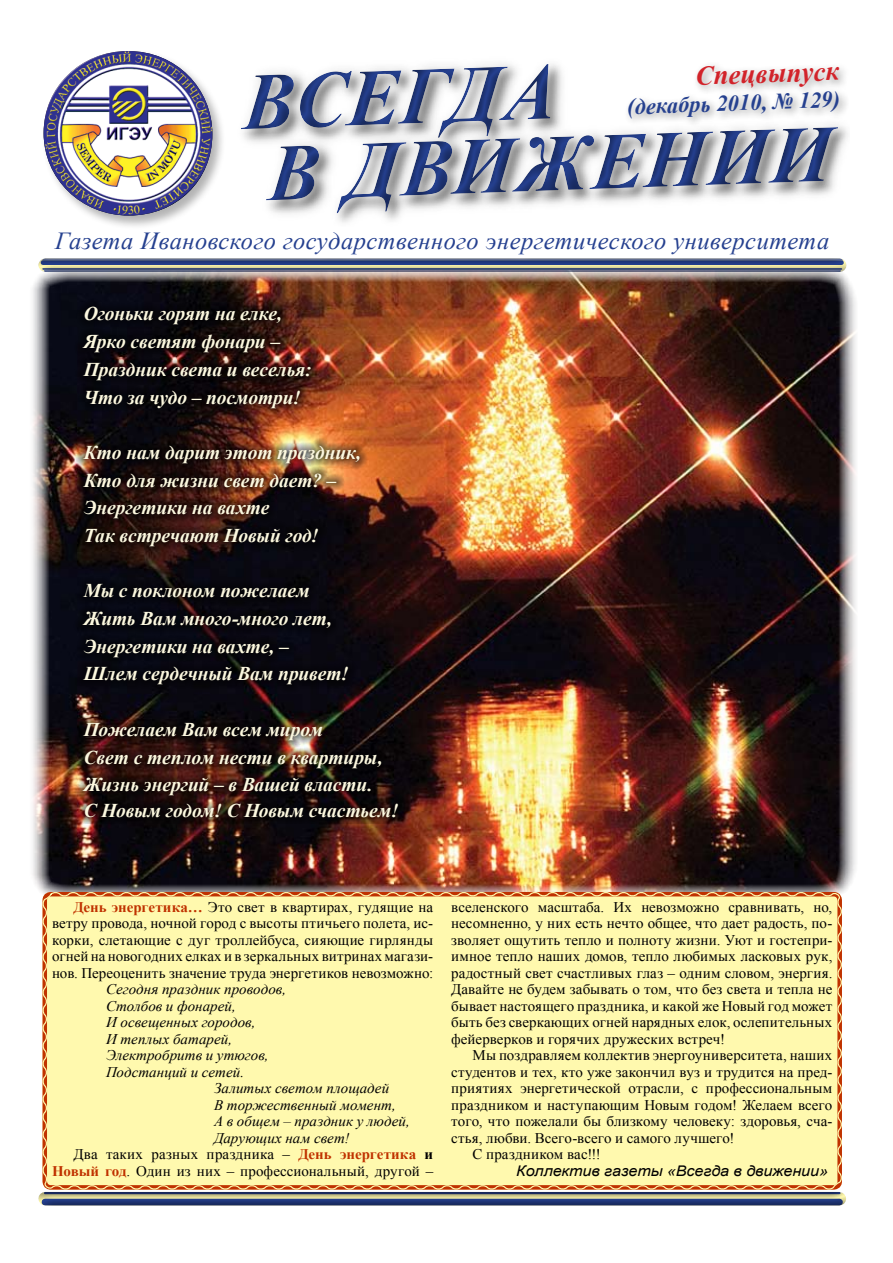
<style>
.page{position:relative;width:893px;height:1263px;background:#fff}
.page>*{position:absolute;margin:0;border:0;box-sizing:border-box;transform-origin:0 0}
.t1{font:italic 700 80.25px/72px "Times New Roman";color:#25408f}
.t2{font:italic 700 27px "Times New Roman";color:#d2232a}
.t3{font:italic 24.45px "Times New Roman";letter-spacing:.02em;color:#25408f}
.t4{font:italic 700 22.5px "Times New Roman";color:#25408f}
.t5{font:italic 700 19.5px/27.8px "Times New Roman";letter-spacing:-.005em;color:#fcf8df}
.t6{font:14.7px/16.5px "Times New Roman";letter-spacing:.005em;color:#000;text-align:justify}
.t7{font:italic 14.7px "Times New Roman";color:#000}
.t8{font:italic 14.7px "Arial";letter-spacing:-.005em;color:#000;scale:1.1 1}
.s1{font-weight:700;color:#c03200}
.s2{font-weight:700}
</style>
<div class="page">
<div style="left:41px;top:49px;width:186px;height:181px;background:#000;opacity:.3"></div>
<img style="left:44px;top:51px;width:168px;height:165px">
<svg style="left:224px;top:49px;width:624px;height:171px"></svg>
<div style="left:42px;top:220px;width:795px;height:45px;background:#fff"></div>
<svg style="left:615px;top:49px;width:233px;height:81px"></svg>
<div style="left:23px;top:1172px;width:838px;height:53px;background:#000;opacity:.5"></div>
<img style="left:32px;top:289px;width:824px;height:603px">
<div style="left:41px;top:890px;width:803px;height:301px;background:#fff9ae"></div>
<div style="left:23px;top:241px;width:838px;height:48px;background:#000;opacity:.5"></div>
<div style="left:72px;top:297px;width:332px;height:526px;background:#000;opacity:.75"></div>
<h1 class="t1" style="left:240px;top:64px;width:588px;rotate:-2deg">ВСЕГДА<br>В ДВИЖЕНИИ</h1>
<h3 class="t3" style="left:55px;top:224px;width:775px">Газета Ивановского государственного энергетического университета</h3>
<h2 class="t2" style="left:695px;top:57px;width:145px;rotate:-2deg">Спецвыпуск</h2>
<h3 class="t4" style="left:627px;top:91px;width:214px;rotate:-2deg">(декабрь 2010, № 129)</h3>
<h3 class="t5" style="left:84px;top:299px;width:229px">Огоньки горят на елке,<br>Ярко светят фонари –<br>Праздник света и веселья:<br>Что за чудо – посмотри!</h3>
<h3 class="t5" style="left:84px;top:438px;width:279px">Кто нам дарит этот праздник,<br>Кто для жизни свет дает? –<br>Энергетики на вахте<br>Так встречают Новый год!</h3>
<h3 class="t5" style="left:84px;top:576px;width:266px">Мы с поклоном пожелаем<br>Жить Вам много-много лет,<br>Энергетики на вахте, –<br>Шлем сердечный Вам привет!</h3>
<h3 class="t5" style="left:84px;top:715px;width:300px">Пожелаем Вам всем миром<br>Свет с теплом нести в квартиры,<br>Жизнь энергий – в Вашей власти.</h3>
<h3 class="t5" style="left:84px;top:796px;width:316px">С Новым годом! С Новым счастьем!</h3>
<p class="t6" style="left:52px;top:898px;width:383px;text-indent:21px"><span class="s1">День энергетика…</span> Это свет в квартирах, гудящие на ветру провода, ночной город с высоты птичьего полета, ис&shy;корки, слетающие с дуг троллейбуса, сияющие гирлянды огней на новогодних елках и в зеркальных витринах магази&shy;нов. Переоценить значение труда энергетиков невозможно:</p>
<p class="t7" style="left:106px;top:979px;width:182px">Сегодня праздник проводов,</p>
<p class="t7" style="left:106px;top:996px;width:131px">Столбов и фонарей,</p>
<p class="t7" style="left:106px;top:1012px;width:151px">И освещенных городов,</p>
<p class="t7" style="left:106px;top:1029px;width:128px">И теплых батарей,</p>
<p class="t7" style="left:106px;top:1045px;width:164px">Электробритв и утюгов,</p>
<p class="t7" style="left:106px;top:1062px;width:139px">Подстанций и сетей.</p>
<p class="t7" style="left:214px;top:1078px;width:177px">Залитых светом площадей</p>
<p class="t7" style="left:214px;top:1094px;width:183px">В торжественный момент,</p>
<p class="t7" style="left:214px;top:1111px;width:197px">А в общем – праздник у людей,</p>
<p class="t7" style="left:214px;top:1127px;width:137px">Дарующих нам свет!</p>
<p class="t6" style="left:73px;top:1146px;width:361px">Два таких разных праздника – <span class="s1">День энергетика</span> <span class="s2">и</span></p>
<p class="t6" style="left:52px;top:1162px;width:383px"><span class="s1">Новый год</span>. Один из них – профессиональный, другой –</p>
<p class="t6" style="left:451px;top:898px;width:383px">вселенского масштаба. Их невозможно сравнивать, но, несомненно, у них есть нечто общее, что дает радость, по&shy;зволяет ощутить тепло и полноту жизни. Уют и гостепри&shy;имное тепло наших домов, тепло любимых ласковых рук, радостный свет счастливых глаз – одним словом, энергия.<br>Давайте не будем забывать о том, что без света и тепла не бывает настоящего праздника, и какой же Новый год может быть без сверкающих огней нарядных елок, ослепительных фейерверков и горячих дружеских встреч!</p>
<p class="t6" style="left:472px;top:1047px;width:361px">Мы поздравляем коллектив энергоуниверситета, наших</p>
<p class="t6" style="left:451px;top:1063px;width:383px">студентов и тех, кто уже закончил вуз и трудится на пред-</p>
<p class="t6" style="left:451px;top:1080px;width:383px">приятиях энергетической отрасли, с профессиональным</p>
<p class="t6" style="left:451px;top:1096px;width:383px">праздником и наступающим Новым годом! Желаем всего</p>
<p class="t6" style="left:451px;top:1113px;width:383px">того, что пожелали бы близкому человеку: здоровья, сча-</p>
<p class="t6" style="left:451px;top:1129px;width:285px">стья, любви. Всего-всего и самого лучшего!</p>
<p class="t6" style="left:472px;top:1146px;width:130px">С праздником вас!!!</p>
<p class="t8" style="left:516px;top:1161px;width:285px">Коллектив газеты «Всегда в движении»</p>
</div>
